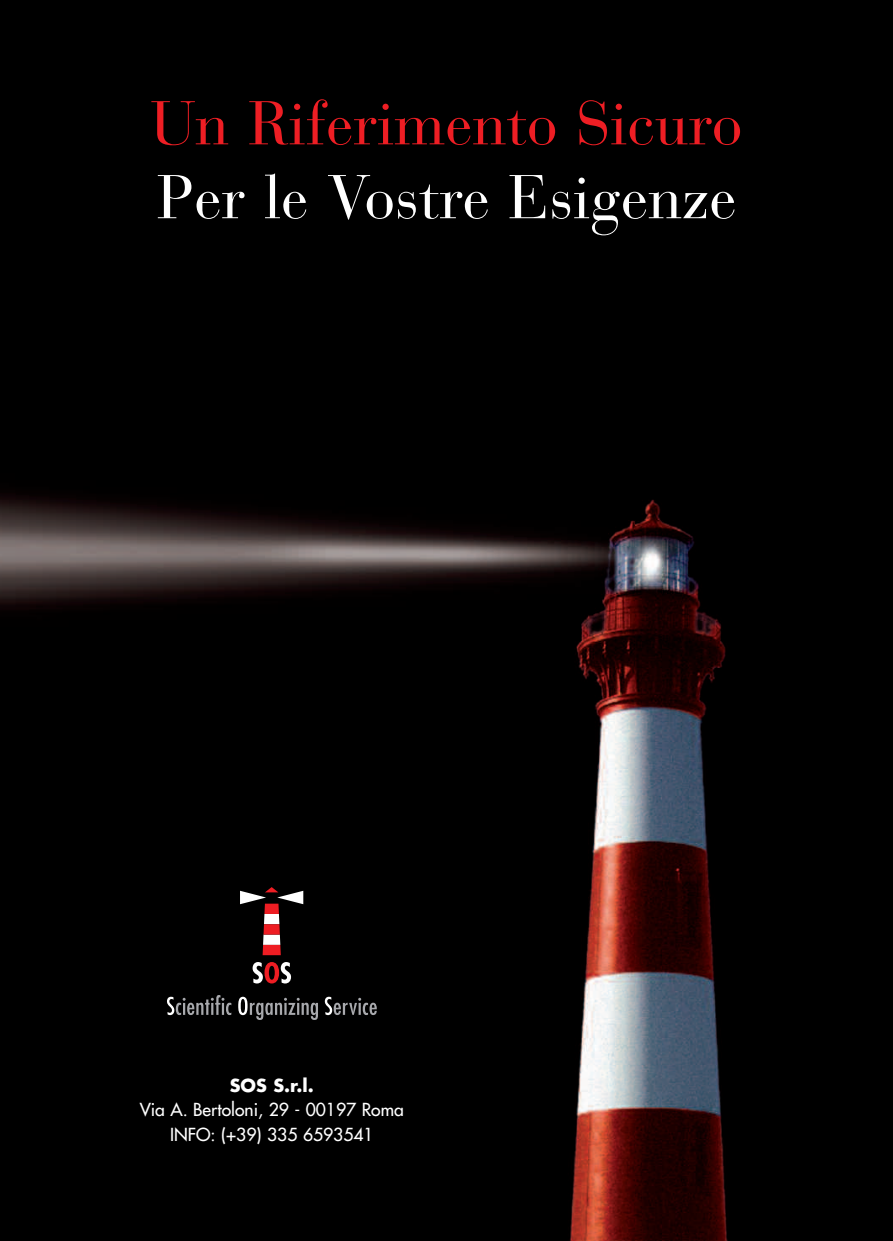
<style>
.page{position:relative;width:893px;height:1241px;background:#fff}
.page>*{position:absolute;margin:0;border:0;box-sizing:border-box;transform-origin:0 0}
.t1{font:61.25px "Bauer Bodoni";color:#ee1e24}
.t2{font:61.25px "Bauer Bodoni";color:#fff}
.t3{font:17.5px/24.5px "Futura";color:#fff;text-align:center}
.t4{font:700 17.5px "Futura";color:#fff}
</style>
<div class="page">
<img style="left:0;top:0;width:893px;height:1240px">
<div style="left:264px;top:913px;width:15px;height:11px;background:#fff"></div>
<div style="left:263px;top:934px;width:17px;height:10px;background:#fff"></div>
<div style="left:264px;top:903px;width:15px;height:10px;background:#ee1d23"></div>
<div style="left:264px;top:924px;width:16px;height:10px;background:#ee1d23"></div>
<div style="left:263px;top:944px;width:18px;height:11px;background:#ee1d23"></div>
<svg style="left:253px;top:961px;width:38px;height:22px"></svg>
<svg style="left:167px;top:994px;width:64px;height:20px"></svg>
<svg style="left:238px;top:996px;width:80px;height:23px;background:#38383a"></svg>
<svg style="left:325px;top:996px;width:52px;height:18px"></svg>
<svg style="left:240px;top:886px;width:63px;height:18px"></svg>
<h1 class="t1" style="left:151px;top:101px;width:593px">Un Riferimento Sicuro</h1>
<h1 class="t2" style="left:157px;top:175px;width:581px">Per le Vostre Esigenze</h1>
<p class="t4" style="left:230px;top:1077px;width:86px">SOS S.r.l.</p>
<p class="t3" style="left:140px;top:1098px;width:265px">Via A. Bertoloni, 29 - 00197 Roma<br>INFO: (+39) 335 6593541</p>
</div>
